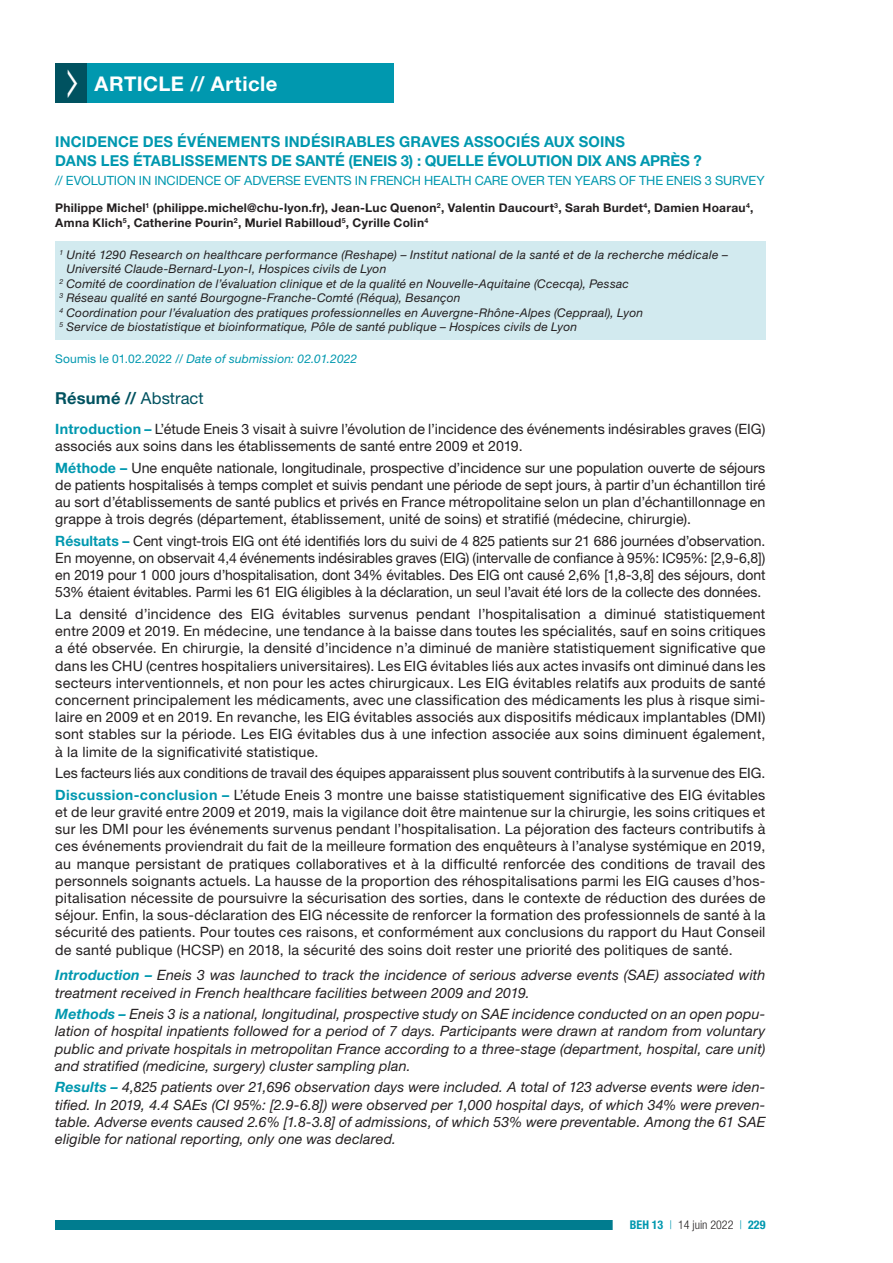
<style>
.page{position:relative;width:893px;height:1263px;background:#fff}
.page>*{position:absolute;margin:0;border:0;box-sizing:border-box;transform-origin:0 0}
.t1{font:700 20.25px "Helvetica Neue LT Std";letter-spacing:.025em;color:#fff}
.t2{font:700 16.5px "Helvetica Neue LT Std";letter-spacing:.01em;color:#005260}
.t3{font:700 15px/18.1px "Helvetica Neue LT Std";letter-spacing:.01em;color:#0098af}
.t4{font:14.25px/17.2px "Helvetica Neue LT Std";letter-spacing:.005em;color:#231f20;text-align:justify}
.t5{font:italic 14.25px/17.2px "Helvetica Neue LT Std";letter-spacing:.01em;color:#231f20;text-align:justify}
.t6{font:12.75px "Helvetica Neue LT Std";letter-spacing:-.01em;color:#0098af}
.t7{font:italic 12px "Helvetica Neue LT Std";letter-spacing:.02em;color:#231f20}
.t8{font:700 12px/14.5px "Helvetica Neue LT Std";letter-spacing:.025em;color:#231f20}
.t9{font:italic 12px "Helvetica Neue LT Std";letter-spacing:.015em;color:#0098af}
.t10{font:300 condensed 12px "Helvetica Neue LT Std";color:#231f20}
.s1{font-style:normal}
.s2{font-weight:400}
.s3{font-weight:700;color:#0098af}
.s4{color:#0098af}
</style>
<div class="page">
<div style="left:55px;top:1220px;width:596px;height:10px;background:#007c8f"></div>
<div style="left:613px;top:1219px;width:170px;height:12px;background:#fff"></div>
<div style="left:87px;top:64px;width:306px;height:39px;background:#0098af"></div>
<div style="left:55px;top:241px;width:710px;height:99px;background:#d2eaef"></div>
<div style="left:55px;top:64px;width:32px;height:39px;background:#005260"></div>
<h1 class="t1" style="left:95px;top:71px;width:184px">ARTICLE // Article</h1>
<p class="t3" style="left:55px;top:133px;width:648px">INCIDENCE DES ÉVÉNEMENTS INDÉSIRABLES GRAVES ASSOCIÉS AUX SOINS<br>DANS LES ÉTABLISSEMENTS DE SANTÉ (ENEIS 3) : QUELLE ÉVOLUTION DIX ANS APRÈS ?</p>
<p class="t6" style="left:55px;top:173px;width:711px">// EVOLUTION IN INCIDENCE OF ADVERSE EVENTS IN FRENCH HEALTH CARE OVER TEN YEARS OF THE ENEIS 3 SURVEY</p>
<p class="t8" style="left:55px;top:201px;width:700px">Philippe Michel<sup>1</sup> (philippe.michel@chu-lyon.fr), Jean-Luc Quenon<sup>2</sup>, Valentin Daucourt<sup>3</sup>, Sarah Burdet<sup>4</sup>, Damien Hoarau<sup>4</sup>,<br>Amna Klich<sup>5</sup>, Catherine Pourin<sup>2</sup>, Muriel Rabilloud<sup>5</sup>, Cyrille Colin<sup>4</sup></p>
<p class="t7" style="left:60px;top:247px;width:670px"><sup>1</sup> Unité 1290 Research on healthcare performance (Reshape) – Institut national de la santé et de la recherche médicale –</p>
<p class="t7" style="left:67px;top:262px;width:321px">Université Claude-Bernard-Lyon-I, Hospices civils de Lyon</p>
<p class="t7" style="left:60px;top:276px;width:571px"><sup>2</sup> Comité de coordination de l’évaluation clinique et de la qualité en Nouvelle-Aquitaine (Ccecqa), Pessac</p>
<p class="t7" style="left:60px;top:291px;width:403px"><sup>3</sup> Réseau qualité en santé Bourgogne-Franche-Comté (Réqua), Besançon</p>
<p class="t7" style="left:60px;top:305px;width:585px"><sup>4</sup> Coordination pour l’évaluation des pratiques professionnelles en Auvergne-Rhône-Alpes (Ceppraal), Lyon</p>
<p class="t7" style="left:60px;top:320px;width:519px"><sup>5</sup> Service de biostatistique et bioinformatique, Pôle de santé publique – Hospices civils de Lyon</p>
<p class="t9" style="left:55px;top:351px;width:303px"><span class="s1">Soumis le 01.02.2022 //</span> Date of submission: 02.01.2022</p>
<p class="t2" style="left:55px;top:388px;width:150px">Résumé // <span class="s2">Abstract</span></p>
<p class="t4" style="left:55px;top:420px;width:712px"><span class="s3">Introduction –</span> L’étude Eneis 3 visait à suivre l’évolution de l’incidence des événements indésirables graves (EIG) associés aux soins dans les établissements de santé entre 2009 et 2019.</p>
<p class="t4" style="left:55px;top:459px;width:712px"><span class="s3">Méthode –</span> Une enquête nationale, longitudinale, prospective d’incidence sur une population ouverte de séjours de patients hospitalisés à temps complet et suivis pendant une période de sept jours, à partir d’un échantillon tiré au sort d’établissements de santé publics et privés en France métropolitaine selon un plan d’échantillonnage en grappe à trois degrés (département, établissement, unité de soins) et stratifié (médecine, chirurgie).</p>
<p class="t4" style="left:55px;top:532px;width:712px"><span class="s3">Résultats –</span> Cent vingt-trois EIG ont été identifiés lors du suivi de 4 825 patients sur 21 686 journées d’observation.<br>En moyenne, on observait 4,4 événements indésirables graves (EIG) (intervalle de confiance à 95%: IC95%: [2,9-6,8]) en 2019 pour 1 000 jours d’hospitalisation, dont 34% évitables. Des EIG ont causé 2,6% [1,8-3,8] des séjours, dont 53% étaient évitables. Parmi les 61 EIG éligibles à la déclaration, un seul l’avait été lors de la collecte des données.</p>
<p class="t4" style="left:55px;top:605px;width:712px">La densité d’incidence des EIG évitables survenus pendant l’hospitalisation a diminué statistiquement entre 2009 et 2019. En médecine, une tendance à la baisse dans toutes les spécialités, sauf en soins critiques a été observée. En chirurgie, la densité d’incidence n’a diminué de manière statistiquement significative que dans les CHU (centres hospitaliers universitaires). Les EIG évitables liés aux actes invasifs ont diminué dans les secteurs interventionnels, et non pour les actes chirurgicaux. Les EIG évitables relatifs aux produits de santé concernent principalement les médicaments, avec une classification des médicaments les plus à risque simi&shy;laire en 2009 et en 2019. En revanche, les EIG évitables associés aux dispositifs médicaux implantables (DMI) sont stables sur la période. Les EIG évitables dus à une infection associée aux soins diminuent également, à la limite de la significativité statistique.</p>
<p class="t4" style="left:55px;top:762px;width:712px;line-height:21.5px">Les facteurs liés aux conditions de travail des équipes apparaissent plus souvent contributifs à la survenue des EIG.<br><span class="s3">Discussion-conclusion –</span> L’étude Eneis 3 montre une baisse statistiquement significative des EIG évitables</p>
<p class="t4" style="left:55px;top:803px;width:712px">et de leur gravité entre 2009 et 2019, mais la vigilance doit être maintenue sur la chirurgie, les soins critiques et sur les DMI pour les événements survenus pendant l’hospitalisation. La péjoration des facteurs contributifs à ces événements proviendrait du fait de la meilleure formation des enquêteurs à l’analyse systémique en 2019, au manque persistant de pratiques collaboratives et à la difficulté renforcée des conditions de travail des personnels soignants actuels. La hausse de la proportion des réhospitalisations parmi les EIG causes d’hos&shy;pitalisation nécessite de poursuivre la sécurisation des sorties, dans le contexte de réduction des durées de séjour. Enfin, la sous-déclaration des EIG nécessite de renforcer la formation des professionnels de santé à la sécurité des patients. Pour toutes ces raisons, et conformément aux conclusions du rapport du Haut Conseil de santé publique (HCSP) en 2018, la sécurité des soins doit rester une priorité des politiques de santé.</p>
<p class="t5" style="left:55px;top:966px;width:712px"><span class="s3">Introduction –</span> Eneis 3 was launched to track the incidence of serious adverse events (SAE) associated with treatment received in French healthcare facilities between 2009 and 2019.</p>
<p class="t5" style="left:55px;top:1005px;width:712px"><span class="s3">Methods –</span> Eneis 3 is a national, longitudinal, prospective study on SAE incidence conducted on an open popu&shy;lation of hospital inpatients followed for a period of 7 days. Participants were drawn at random from voluntary public and private hospitals in metropolitan France according to a three-stage (department, hospital, care unit) and stratified (medicine, surgery) cluster sampling plan.</p>
<p class="t5" style="left:55px;top:1078px;width:712px"><span class="s3">Results –</span> 4,825 patients over 21,696 observation days were included. A total of 123 adverse events were iden&shy;tified. In 2019, 4.4 SAEs (CI 95%: [2.9-6.8]) were observed per 1,000 hospital days, of which 34% were preven&shy;table. Adverse events caused 2.6% [1.8-3.8] of admissions, of which 53% were preventable. Among the 61 SAE eligible for national reporting, only one was declared.</p>
<p class="t10" style="left:630px;top:1218px;width:137px"><span class="s3">BEH 13</span> <span class="s4">|</span> 14 juin 2022 <span class="s4">|</span> <span class="s3">229</span></p>
</div>
